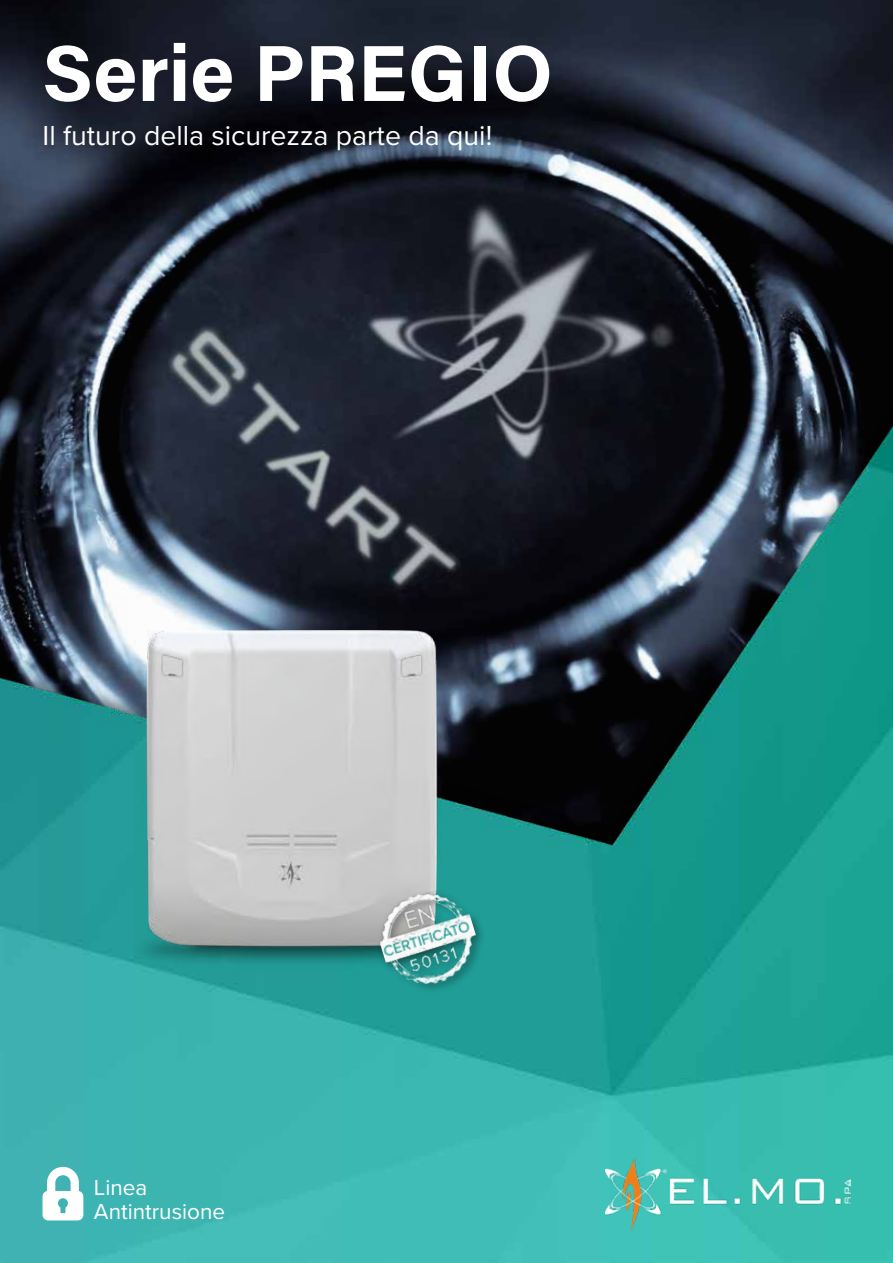
<style>
.page{position:relative;width:893px;height:1263px;background:#fff}
.page>*{position:absolute;margin:0;border:0;box-sizing:border-box;transform-origin:0 0}
.t1{font:700 79.5px "Acumin Pro";color:#fff}
.t2{font:28.5px "Proxima Nova";color:#fff}
.t3{font:22.5px/24px "Proxima Nova";color:#fff}
</style>
<div class="page">
<img style="left:0;top:0;width:893px;height:1263px">
<div style="left:5px;top:87px;width:524px;height:100px;background:#000;opacity:.75"></div>
<img style="left:605px;top:1158px;width:245px;height:76px">
<svg style="left:43px;top:1167px;width:40px;height:53px"></svg>
<img style="left:131px;top:631px;width:327px;height:338px">
<img style="left:370px;top:882px;width:116px;height:113px">
<h1 class="t1" style="left:43px;top:17px;width:512px">Serie PREGIO</h1>
<p class="t2" style="left:43px;top:118px;width:451px">Il futuro della sicurezza parte da qui!</p>
<p class="t3" style="left:94px;top:1176px;width:133px">Linea<br>Antintrusione</p>
</div>
